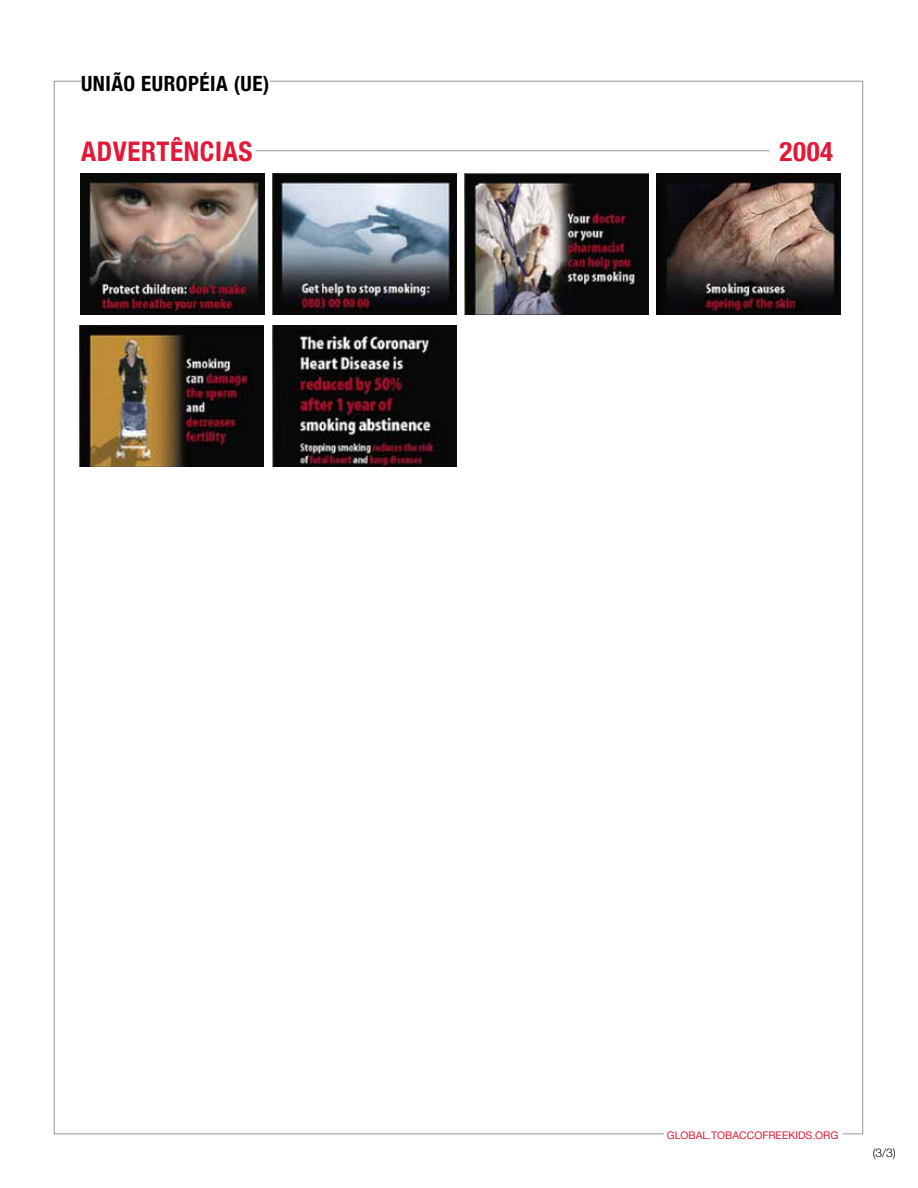
<style>
.page{position:relative;width:918px;height:1188px;background:#fff}
.page>*{position:absolute;margin:0;border:0;box-sizing:border-box;transform-origin:0 0}
.t1{font:700 condensed 27px "Helvetica Neue";letter-spacing:.025em;color:#e31837}
.t2{font:700 condensed 21px "Helvetica Neue";letter-spacing:.025em;color:#000}
.t3{font:300 12px "Helvetica Neue";color:#000}
.t4{font:10.5px "Helvetica Neue";color:#e31837}
</style>
<div class="page">
<img style="left:272px;top:173px;width:184px;height:141px">
<img style="left:81px;top:173px;width:184px;height:141px">
<img style="left:464px;top:173px;width:184px;height:141px">
<img style="left:656px;top:173px;width:184px;height:141px">
<img style="left:272px;top:325px;width:184px;height:142px">
<img style="left:79px;top:325px;width:184px;height:142px">
<hr style="left:256px;top:151px;width:513px;height:1px;background:#939598">
<h2 class="t2" style="left:81px;top:66px;width:190px">UNIÃO EUROPÉIA (UE)</h2>
<h1 class="t1" style="left:81px;top:129px;width:173px">ADVERTÊNCIAS</h1>
<h1 class="t1" style="left:779px;top:129px;width:55px">2004</h1>
<p class="t4" style="left:667px;top:1126px;width:173px">GLOBAL.TOBACCOFREEKIDS.ORG</p>
<p class="t3" style="left:873px;top:1143px;width:25px">(3/3)</p>
</div>
